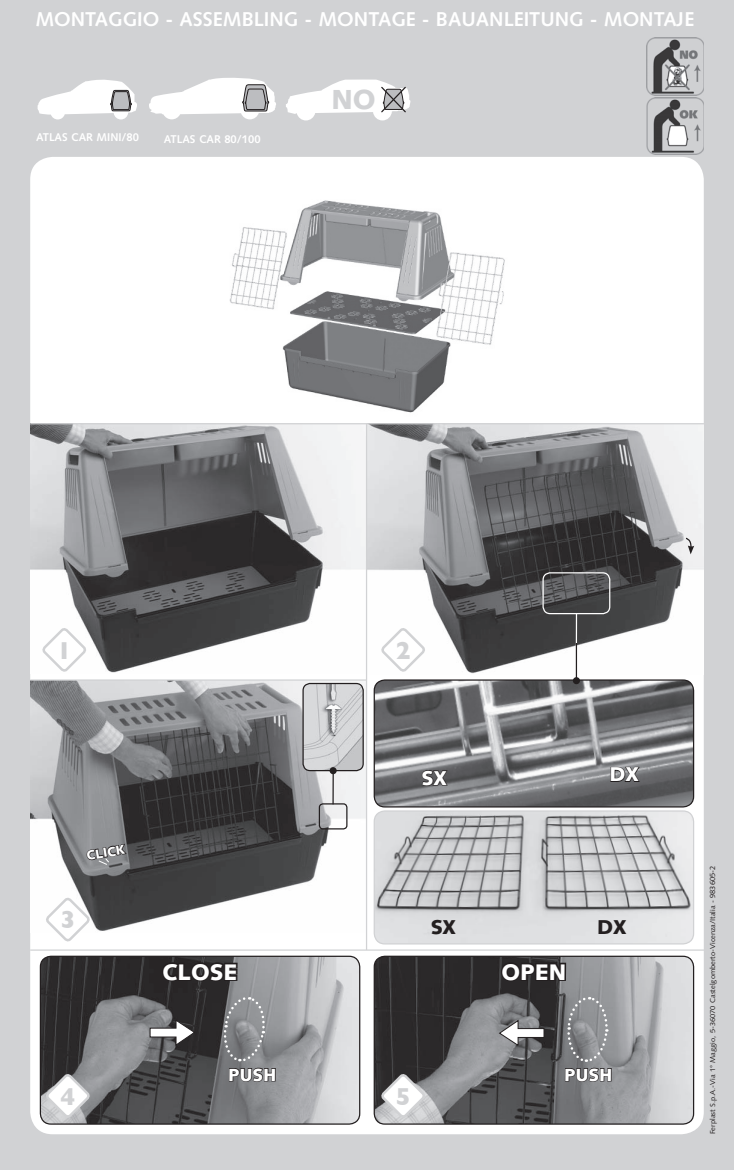
<style>
.page{position:relative;width:734px;height:1170px;background:#d1d2d4}
.page>*{position:absolute;margin:0;border:0;box-sizing:border-box;transform-origin:0 0}
.t1{font:900 27.5px "Syntax";color:#d1d2d4}
.t2{font:700 25px "Gill Sans";color:#d1d2d4}
.t3{font:900 22.5px "Syntax";color:#fff}
.t4{font:700 20px "Syntax";color:#fff}
.t5{font:900 20px "Syntax";color:#fff}
.t6{font:900 20px "Syntax";color:#231f20}
.t7{font:900 17.5px "Syntax";color:#fff}
.t8{font:900 13px "Syntax";color:#fff}
.t9{font:700 11.25px "Syntax";color:#fff}
.t10{font:7.12px "Syntax";color:#231f20;scale:1.05 1}
.s1{font-size:7.5px}
</style>
<div class="page">
<div style="left:30px;top:157px;width:673px;height:977px;background:#fff;border-radius:22px"></div>
<img style="left:229px;top:200px;width:276px;height:213px">
<img style="left:30px;top:424px;width:673px;height:250px">
<img style="left:30px;top:681px;width:336px;height:250px">
<svg style="left:41px;top:627px;width:46px;height:47px"></svg>
<svg style="left:380px;top:627px;width:46px;height:47px"></svg>
<svg style="left:45px;top:896px;width:46px;height:46px"></svg>
<img style="left:303px;top:683px;width:60px;height:88px">
<div style="left:302px;top:683px;width:62px;height:88px;border:1px solid #231f20;border-radius:7px"></div>
<div style="left:329px;top:767px;width:8px;height:7px;background:#231f20;border-radius:50%"></div>
<hr style="left:332px;top:771px;width:2px;height:33px;background:#231f20">
<div style="left:319px;top:803px;width:28px;height:26px;border:1px solid #231f20;border-radius:4px"></div>
<svg style="left:684px;top:537px;width:10px;height:17px"></svg>
<svg style="left:87px;top:843px;width:41px;height:22px"></svg>
<hr style="left:30px;top:423px;width:674px;height:1px;background:#d1d2d4">
<svg style="left:38px;top:80px;width:99px;height:39px"></svg>
<svg style="left:149px;top:78px;width:127px;height:41px"></svg>
<hr style="left:30px;top:679px;width:336px;height:2px;background:#d1d2d4">
<img style="left:646px;top:38px;width:57px;height:57px">
<img style="left:646px;top:97px;width:57px;height:58px">
<img style="left:375px;top:812px;width:318px;height:132px">
<div style="left:373px;top:810px;width:321px;height:134px;border:1px solid #d1d2d4;border-radius:11px"></div>
<img style="left:375px;top:681px;width:318px;height:126px">
<div style="left:373px;top:679px;width:321px;height:128px;border:1px solid #231f20;border-radius:11px"></div>
<svg style="left:421px;top:769px;width:28px;height:18px"></svg>
<hr style="left:366px;top:424px;width:1px;height:526px;background:#d1d2d4">
<img style="left:40px;top:956px;width:320px;height:167px">
<div style="left:40px;top:956px;width:320px;height:169px;border:1px solid #231f20;border-radius:11px"></div>
<img style="left:375px;top:956px;width:318px;height:167px">
<div style="left:373px;top:956px;width:321px;height:169px;border:1px solid #231f20;border-radius:11px"></div>
<hr style="left:30px;top:949px;width:679px;height:2px;background:#d1d2d4">
<svg style="left:161px;top:961px;width:78px;height:22px;background:#2b2829"></svg>
<svg style="left:45px;top:1073px;width:46px;height:48px"></svg>
<svg style="left:380px;top:1073px;width:46px;height:48px"></svg>
<svg style="left:498px;top:366px;width:143px;height:769px"></svg>
<svg style="left:223px;top:995px;width:53px;height:140px;background:#8a8c8e"></svg>
<svg style="left:149px;top:1019px;width:47px;height:27px"></svg>
<svg style="left:286px;top:80px;width:124px;height:40px"></svg>
<h3 class="t4" style="left:35px;top:11px;width:660px">MONTAGGIO - ASSEMBLING - MONTAGE - BAUANLEITUNG - MONTAJE</h3>
<h3 class="t9" style="left:36px;top:133px;width:104px">ATLAS CAR MINI/80</h3>
<h3 class="t9" style="left:164px;top:134px;width:98px">ATLAS CAR 80/100</h3>
<h1 class="t1" style="left:331px;top:89px;width:46px">NO</h1>
<h2 class="t2" style="left:57px;top:635px;width:16px">1</h2>
<h2 class="t2" style="left:396px;top:635px;width:16px">2</h2>
<h3 class="t8" style="left:86px;top:850px;width:40px;rotate:-10deg">CLICK</h3>
<h2 class="t2" style="left:60px;top:905px;width:16px">3</h2>
<h3 class="t5" style="left:421px;top:770px;width:26px">SX</h3>
<h3 class="t5" style="left:609px;top:766px;width:30px">DX</h3>
<h3 class="t6" style="left:430px;top:918px;width:26px">SX</h3>
<h3 class="t6" style="left:597px;top:919px;width:30px">DX</h3>
<h3 class="t3" style="left:162px;top:963px;width:77px">CLOSE</h3>
<h3 class="t3" style="left:501px;top:963px;width:67px">OPEN</h3>
<h3 class="t7" style="left:228px;top:1068px;width:50px">PUSH</h3>
<h3 class="t7" style="left:564px;top:1068px;width:50px">PUSH</h3>
<h2 class="t2" style="left:60px;top:1081px;width:16px">4</h2>
<h2 class="t2" style="left:396px;top:1081px;width:16px">5</h2>
<p class="t10" style="left:710px;top:1134px;width:257px;rotate:-90deg">Ferplast S.p.A.-Via 1° Maggio, 5-36070 Castelgomberto-Vicenza/Italia - <span class="s1">983605-2</span></p>
</div>
